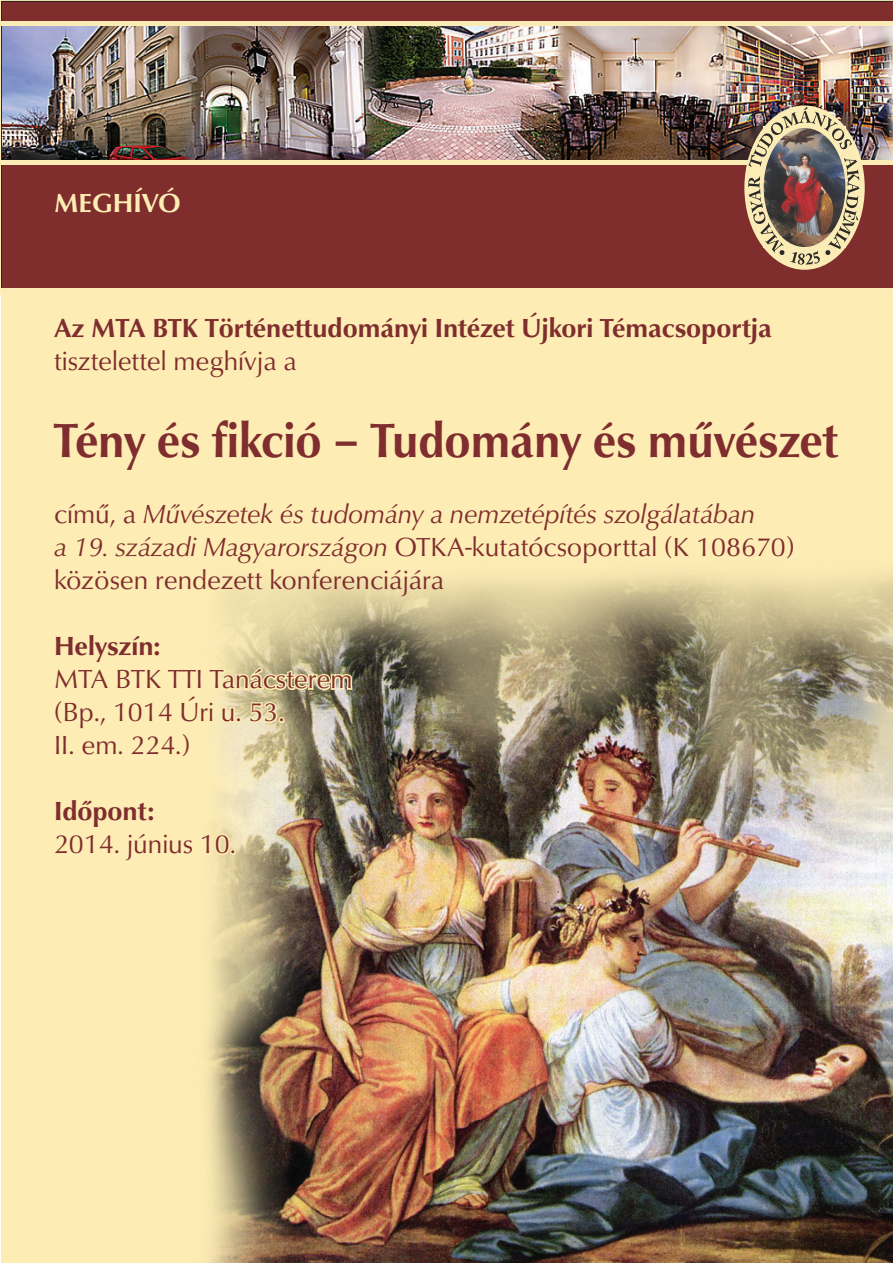
<style>
.page{position:relative;width:893px;height:1263px;background:#fff}
.page>*{position:absolute;margin:0;border:0;box-sizing:border-box;transform-origin:0 0}
.t1{font:700 49.5px "Classico URW";color:#7f2d2e;scale:.95 1}
.t2{font:italic 27px/33px "Classico URW";color:#7f2d2e}
.t3{font:27px/33px "Classico URW";color:#7f2d2e}
.t4{font:700 27px "Classico URW";color:#7f2d2e}
.t5{font:700 27px "Classico URW";color:#fdecb4}
.s1{font-style:normal}
</style>
<div class="page">
<div style="left:1px;top:294px;width:892px;height:969px;background:#fdecb4"></div>
<div style="left:1px;top:1px;width:892px;height:288px;background:#7f2d2d"></div>
<img style="left:3px;top:26px;width:890px;height:135px">
<hr style="left:2px;top:22px;width:891px;height:4px;background:#fbebb5">
<hr style="left:2px;top:161px;width:891px;height:4px;background:#fbebb5">
<div style="left:2px;top:288px;width:891px;height:5px;background:#fbebb5"></div>
<img style="left:744px;top:105px;width:121px;height:165px">
<img style="left:208px;top:574px;width:685px;height:689px">
<svg style="left:208px;top:614px;width:146px;height:147px"></svg>
<svg style="left:208px;top:797px;width:28px;height:67px"></svg>
<p class="t5" style="left:54px;top:186px;width:128px">MEGHÍVÓ</p>
<p class="t4" style="left:54px;top:311px;width:719px">Az MTA BTK Történettudományi Intézet Újkori Témacsoportja</p>
<p class="t3" style="left:54px;top:345px;width:244px">tisztelettel meghívja a</p>
<h1 class="t1" style="left:54px;top:410px;width:827px">Tény és fikció – Tudomány és művészet</h1>
<p class="t2" style="left:54px;top:498px;width:742px"><span class="s1">című, a</span> Művészetek és tudomány a nemzetépítés szolgálatában<br>a 19. századi Magyarországon <span class="s1">OTKA-kutatócsoporttal (K 108670) közösen rendezett konferenciájára</span></p>
<p class="t4" style="left:54px;top:629px;width:108px">Helyszín:</p>
<p class="t3" style="left:54px;top:663px;width:300px">MTA BTK TTI Tanácsterem (Bp., 1014 Úri u. 53.<br>II. em. 224.)</p>
<p class="t4" style="left:54px;top:794px;width:102px">Időpont:</p>
<p class="t3" style="left:54px;top:828px;width:183px">2014. június 10.</p>
</div>
